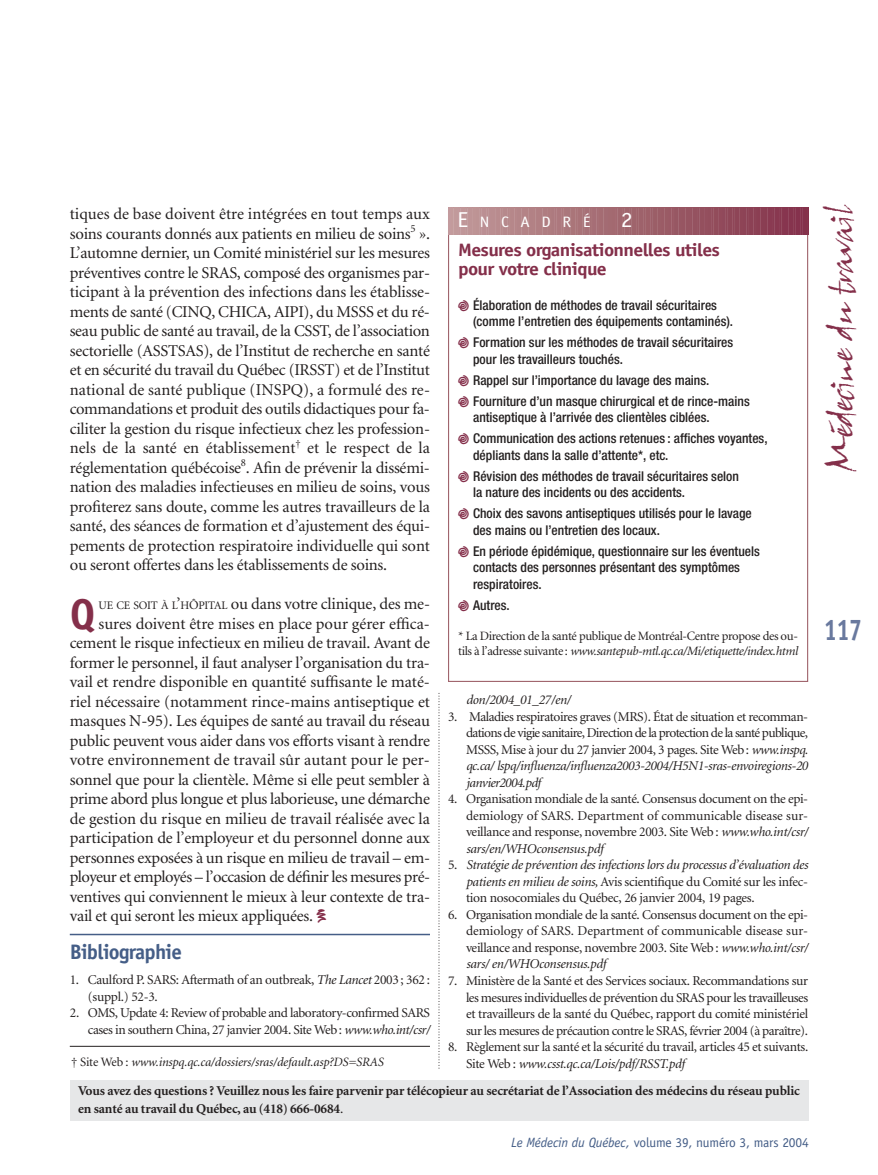
<style>
.page{position:relative;width:878px;height:1175px;background:#fff}
.page>*{position:absolute;margin:0;border:0;box-sizing:border-box;transform-origin:0 0}
.t1{font:700 43.2px "Officina Sans";color:#842f4a}
.t2{font:36px "John Handy Plain";letter-spacing:-.055em;color:#842f4a}
.t3{font:700 30px "Officina Sans";color:#69799e;scale:.8 1}
.t4{font:21.6px "Officina Sans";color:#fff;scale:1.11 1}
.t5{font:700 21px "Officina Sans";letter-spacing:-.035em;color:#455e87}
.t6{font:700 18px/19.5px "Officina Sans";letter-spacing:-.035em;color:#842f4a;scale:1.1 1}
.t7{font:16.5px/19.5px "Minion";letter-spacing:-.015em;color:#231f1f;text-align:justify}
.t8{font:16.5px "Minion";letter-spacing:.005em;color:#231f1f}
.t9{font:15.15px "Officina Sans";letter-spacing:.695em;color:#fff;scale:1.11 1}
.t10{font:13.5px/16.5px "Minion";letter-spacing:-.03em;color:#231f1f;text-align:justify}
.t11{font:500 condensed 13.5px/21px "Helvetica Neue";color:#231f1f}
.t12{font:italic 13.5px/16.5px "Minion";letter-spacing:-.025em;color:#231f1f;text-align:justify}
.t13{font:700 13.5px/17.2px "Minion";letter-spacing:-.01em;color:#231f1f}
.t14{font:13.5px "Officina Sans";letter-spacing:-.01em;color:#455e87}
.t15{font:12.75px/15px "Minion";letter-spacing:-.03em;color:#231f1f}
.t16{font:italic 12.75px "Minion";letter-spacing:-.01em;color:#231f1f}
.s1{font-size:11.55px}
.s2{font-size:12.75px}
.s3{font-family:"Mini Pics Confetti";font-weight:800;color:#842f4a}
.s4{font-style:italic}
.s5{font-style:normal}
.s6{font-size:21.6px}
.s7{font-family:"Mini Pics Confetti";font-weight:800;font-stretch:normal;color:#842f4a}
.s8{font-weight:400}
</style>
<div class="page">
<hr style="left:70px;top:933px;width:360px;height:2px;background:#455e87">
<svg style="left:438px;top:693px;width:1px;height:376px"></svg>
<svg style="left:448px;top:207px;width:361px;height:27px;background:#a26771"></svg>
<div style="left:70px;top:1080px;width:738px;height:40px;background:#e6e7e8"></div>
<hr style="left:70px;top:1046px;width:360px;height:1px;background:#231f1f">
<p class="t7" style="left:70px;top:205px;width:362px">tiques de base doivent être intégrées en tout temps aux soins courants donnés aux patients en milieu de soins<sup>5</sup> ».<br>L’automne dernier, un Comité ministériel sur les mesures préventives contre le SRAS, composé des organismes par&shy;ticipant à la prévention des infections dans les établisse&shy;ments de santé (CINQ, CHICA, AIPI), du MSSS et du ré&shy;seau public de santé au travail, de la CSST, de l’association sectorielle (ASSTSAS), de l’Institut de recherche en santé et en sécurité du travail du Québec (IRSST) et de l’Institut national de santé publique (INSPQ), a formulé des re&shy;commandations et produit des outils didactiques pour fa&shy;ciliter la gestion du risque infectieux chez les profession&shy;nels de la santé en établissement<sup>†</sup> et le respect de la réglementation québécoise<sup>8</sup>. Afin de prévenir la dissémi&shy;nation des maladies infectieuses en milieu de soins, vous profiterez sans doute, comme les autres travailleurs de la santé, des séances de formation et d’ajustement des équi&shy;pements de protection respiratoire individuelle qui sont ou seront offertes dans les établissements de soins.</p>
<h1 class="t1" style="left:70px;top:597px;width:27px">Q</h1>
<p class="t7" style="left:98px;top:595px;width:333px"><span class="s1">UE CE SOIT À L</span>’<span class="s1">H</span><span class="s2">Ô</span><span class="s1">PITAL</span> ou dans votre clinique, des me-</p>
<p class="t7" style="left:98px;top:615px;width:333px">sures doivent être mises en place pour gérer effica-</p>
<p class="t7" style="left:70px;top:634px;width:362px">cement le risque infectieux en milieu de travail. Avant de</p>
<p class="t7" style="left:70px;top:654px;width:362px">former le personnel, il faut analyser l’organisation du tra-</p>
<p class="t7" style="left:70px;top:673px;width:361px">vail et rendre disponible en quantité suffisante le maté-</p>
<p class="t7" style="left:70px;top:693px;width:362px">riel nécessaire (notamment rince-mains antiseptique et</p>
<p class="t7" style="left:70px;top:712px;width:361px">masques N-95). Les équipes de santé au travail du réseau</p>
<p class="t7" style="left:70px;top:732px;width:362px">public peuvent vous aider dans vos efforts visant à rendre</p>
<p class="t8" style="left:70px;top:753px;width:362px">votre environnement de travail sûr autant pour le per-</p>
<p class="t7" style="left:70px;top:771px;width:362px">sonnel que pour la clientèle. Même si elle peut sembler à</p>
<p class="t7" style="left:70px;top:790px;width:361px">prime abord plus longue et plus laborieuse, une démarche</p>
<p class="t7" style="left:70px;top:810px;width:361px">de gestion du risque en milieu de travail réalisée avec la</p>
<p class="t7" style="left:70px;top:829px;width:362px">participation de l’employeur et du personnel donne aux</p>
<p class="t7" style="left:70px;top:849px;width:362px">personnes exposées à un risque en milieu de travail – em-</p>
<p class="t7" style="left:70px;top:868px;width:362px">ployeur et employés – l’occasion de définir les mesures pré-</p>
<p class="t7" style="left:70px;top:888px;width:362px">ventives qui conviennent le mieux à leur contexte de tra-</p>
<p class="t7" style="left:70px;top:907px;width:258px">vail et qui seront les mieux appliquées. <span class="s3">c</span></p>
<p class="t5" style="left:70px;top:943px;width:114px">Bibliographie</p>
<p class="t10" style="left:88px;top:973px;width:343px;text-indent:-18px">1. Caulford P. SARS: Aftermath of an outbreak, <span class="s4">The Lancet</span> 2003 ; 362 : (suppl.) 52-3.</p>
<p class="t10" style="left:70px;top:1006px;width:362px;text-align:right">2. OMS, Update 4: Review of probable and laboratory-confirmed SARS cases in southern China, 27 janvier 2004. Site Web : <span class="s4">www.who.int/csr/</span></p>
<p class="t16" style="left:71px;top:1056px;width:314px"><span class="s5">† Site Web :</span> www.inspq.qc.ca/dossiers/sras/default.asp?DS=SRAS</p>
<p class="t9" style="left:457px;top:216px;width:122px"><span class="s6">E</span>NCADRÉ</p>
<h3 class="t4" style="left:621px;top:212px;width:12px">2</h3>
<p class="t6" style="left:458px;top:241px;width:239px">Mesures organisationnelles utiles pour votre clinique</p>
<p class="t11" style="left:473px;top:298px;width:261px;line-height:16.5px;text-indent:-15px"><span class="s7">i</span> Élaboration de méthodes de travail sécuritaires (comme l’entretien des équipements contaminés).</p>
<p class="t11" style="left:473px;top:335px;width:261px;line-height:16.5px;text-indent:-15px"><span class="s7">i</span> Formation sur les méthodes de travail sécuritaires pour les travailleurs touchés.</p>
<p class="t11" style="left:458px;top:371px;width:293px"><span class="s7">i</span> Rappel sur l’importance du lavage des mains.<br><span class="s7">i</span> Fourniture d’un masque chirurgical et de rince-mains</p>
<p class="t11" style="left:458px;top:408px;width:311px;text-indent:15px">antiseptique à l’arrivée des clientèles ciblées.<br><span class="s7">i</span> Communication des actions retenues : affiches voyantes,</p>
<p class="t11" style="left:458px;top:446px;width:282px;text-indent:15px">dépliants dans la salle d’attente*, etc.<br><span class="s7">i</span> Révision des méthodes de travail sécuritaires selon</p>
<p class="t11" style="left:458px;top:483px;width:295px;text-indent:15px">la nature des incidents ou des accidents.<br><span class="s7">i</span> Choix des savons antiseptiques utilisés pour le lavage</p>
<p class="t11" style="left:458px;top:521px;width:303px;text-indent:15px">des mains ou l’entretien des locaux.<br><span class="s7">i</span> En période épidémique, questionnaire sur les éventuels</p>
<p class="t11" style="left:473px;top:560px;width:268px;line-height:16.5px">contacts des personnes présentant des symptômes respiratoires.</p>
<p class="t11" style="left:458px;top:596px;width:53px"><span class="s7">i</span> Autres.</p>
<p class="t15" style="left:458px;top:629px;width:341px">* La Direction de la santé publique de Montréal-Centre propose des ou&shy;tils à l’adresse suivante : <span class="s4">www.santepub-mtl.qc.ca/Mi/etiquette/index.html</span></p>
<p class="t12" style="left:466px;top:693px;width:106px">don/2004_01_27/en/</p>
<p class="t10" style="left:466px;top:709px;width:344px;text-indent:-18px">3. Maladies respiratoires graves (MRS). État de situation et recomman&shy;dations de vigie sanitaire, Direction de la protection de la santé publique, MSSS, Mise à jour du 27 janvier 2004, 3 pages. Site Web: <span class="s4">www.inspq. qc.ca/ lspq/influenza/influenza2003-2004/H5N1-sras-envoiregions-20 janvier2004.pdf</span></p>
<p class="t10" style="left:466px;top:792px;width:344px;text-indent:-18px">4. Organisation mondiale de la santé. Consensus document on the epi&shy;demiology of SARS. Department of communicable disease sur&shy;veillance and response, novembre 2003. Site Web : <span class="s4">www.who.int/csr/ sars/en/WHOconsensus.pdf</span></p>
<p class="t12" style="left:466px;top:858px;width:344px;text-indent:-18px"><span class="s5">5.</span> Stratégie de prévention des infections lors du processus d’évaluation des patients en milieu de soins, <span class="s5">Avis scientifique du Comité sur les infec&shy;tion nosocomiales du Québec, 26 janvier 2004, 19 pages.</span></p>
<p class="t10" style="left:466px;top:907px;width:344px;text-indent:-18px">6. Organisation mondiale de la santé. Consensus document on the epi&shy;demiology of SARS. Department of communicable disease sur&shy;veillance and response, novembre 2003. Site Web : <span class="s4">www.who.int/csr/ sars/ en/WHOconsensus.pdf</span></p>
<p class="t10" style="left:466px;top:973px;width:344px;text-indent:-18px">7. Ministère de la Santé et des Services sociaux. Recommandations sur les mesures individuelles de prévention du SRAS pour les travailleuses et travailleurs de la santé du Québec, rapport du comité ministériel sur les mesures de précaution contre le SRAS, février 2004 (à paraître).</p>
<p class="t10" style="left:466px;top:1039px;width:344px;text-indent:-18px">8. Règlement sur la santé et la sécurité du travail, articles 45 et suivants.<br>Site Web : <span class="s4">www.csst.qc.ca/Lois/pdf/RSST.pdf</span></p>
<p class="t13" style="left:78px;top:1083px;width:723px">Vous avez des questions ? Veuillez nous les faire parvenir par télécopieur au secrétariat de l’Association des médecins du réseau public en santé au travail du Québec, au (418) 666-0684<span class="s8">.</span></p>
<p class="t14" style="left:511px;top:1137px;width:299px"><span class="s4">Le Médecin du Québec,</span> volume 39, numéro 3, mars 2004</p>
<h2 class="t2" style="left:825px;top:473px;width:269px;rotate:-90deg">Médecine du travail</h2>
<h3 class="t3" style="left:823px;top:618px;width:49px">117</h3>
</div>
